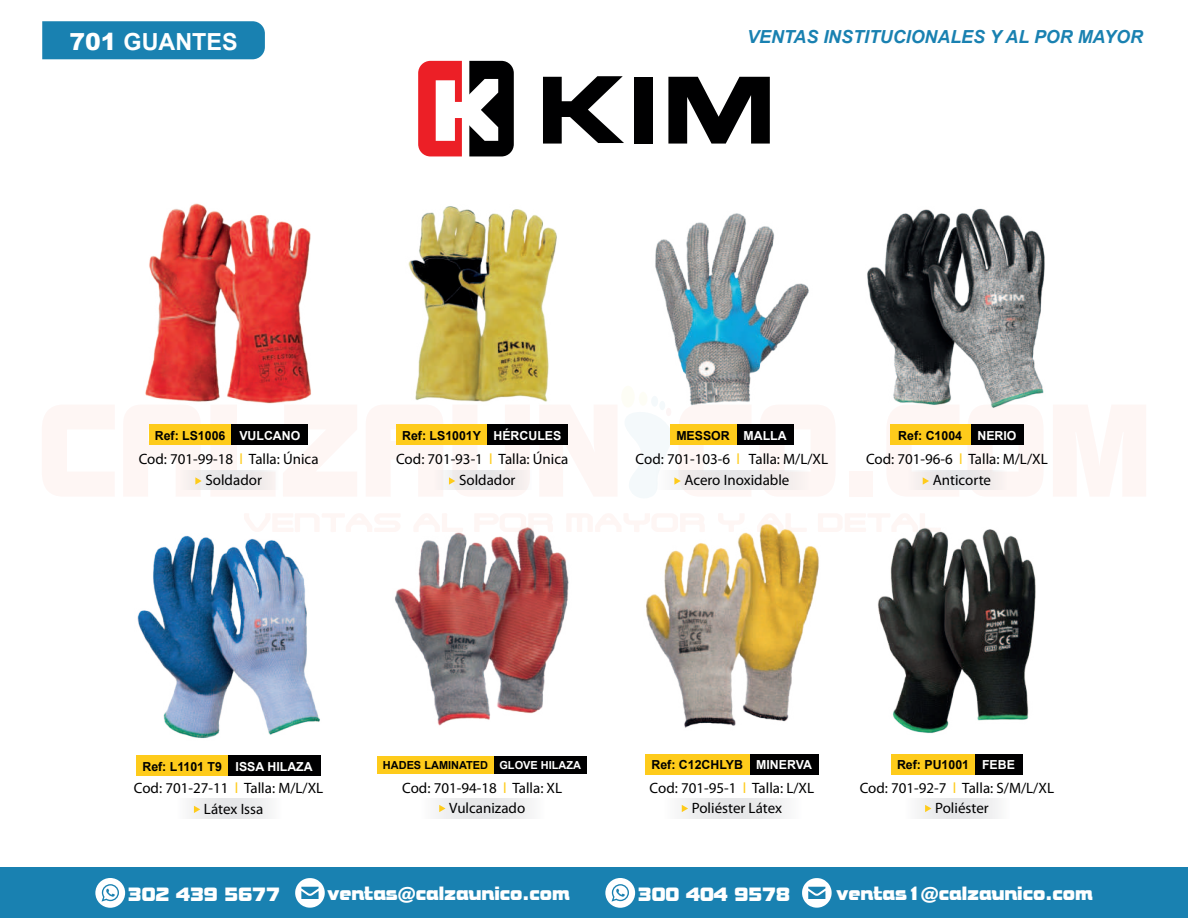
<style>
.page{position:relative;width:1188px;height:918px;background:#fff}
.page>*{position:absolute;margin:0;border:0;box-sizing:border-box;transform-origin:0 0}
.t1{font:700 23.55px "Arial";color:#fff}
.t2{font:18px "Bolt Bold IT Cby BT";color:#fff}
.t3{font:italic 700 18px "Arial";color:#1981b1}
.t4{font:15px/21.5px "Myriad Pro";color:#000001}
.t5{font:700 12.45px "Arial";color:#000001}
.t6{font:700 11.1px "Arial";color:#000001}
.s1{font-weight:900}
.s2{color:#fff}
.s3{color:#fecb1b}
</style>
<div class="page">
<div style="left:42px;top:21px;width:223px;height:38px;background:#1981b1"></div>
<div style="left:0;top:868px;width:1188px;height:50px;background:#1981b1"></div>
<svg style="left:42px;top:405px;width:72px;height:91px"></svg>
<svg style="left:210px;top:405px;width:66px;height:91px"></svg>
<svg style="left:283px;top:405px;width:74px;height:91px"></svg>
<svg style="left:366px;top:405px;width:77px;height:91px"></svg>
<svg style="left:759px;top:405px;width:76px;height:91px"></svg>
<div style="left:849px;top:471px;width:24px;height:26px;background:#fef6f4"></div>
<svg style="left:967px;top:410px;width:76px;height:86px"></svg>
<svg style="left:1053px;top:405px;width:93px;height:91px"></svg>
<div style="left:621px;top:386px;width:14px;height:22px;background:#fdfdf5;border-radius:50%"></div>
<div style="left:639px;top:392px;width:8px;height:14px;background:#fdfdf5;border-radius:50%"></div>
<div style="left:651px;top:396px;width:7px;height:11px;background:#f6fafc;border-radius:50%"></div>
<svg style="left:719px;top:514px;width:25px;height:9px"></svg>
<svg style="left:475px;top:514px;width:77px;height:11px"></svg>
<svg style="left:760px;top:514px;width:30px;height:9px"></svg>
<svg style="left:818px;top:514px;width:108px;height:18px"></svg>
<svg style="left:567px;top:514px;width:137px;height:18px"></svg>
<svg style="left:244px;top:514px;width:156px;height:18px"></svg>
<svg style="left:415px;top:514px;width:32px;height:11px"></svg>
<svg style="left:802px;top:878px;width:30px;height:30px"></svg>
<svg style="left:605px;top:878px;width:30px;height:30px"></svg>
<svg style="left:295px;top:878px;width:30px;height:30px"></svg>
<svg style="left:95px;top:878px;width:30px;height:30px"></svg>
<div style="left:634px;top:77px;width:18px;height:67px;background:#000001"></div>
<svg style="left:668px;top:77px;width:102px;height:67px"></svg>
<svg style="left:543px;top:76px;width:81px;height:68px"></svg>
<svg style="left:418px;top:61px;width:96px;height:95px"></svg>
<div style="left:907px;top:470px;width:99px;height:20px;background:linear-gradient(to bottom,#edeaea,#edeaea)"></div>
<div style="left:149px;top:425px;width:82px;height:20px;background:#fecb1b"></div>
<div style="left:231px;top:425px;width:77px;height:20px;background:#000001"></div>
<div style="left:487px;top:425px;width:81px;height:20px;background:#000001"></div>
<div style="left:396px;top:425px;width:91px;height:20px;background:#fecb1b"></div>
<div style="left:736px;top:425px;width:58px;height:20px;background:#000001"></div>
<div style="left:228px;top:756px;width:93px;height:20px;background:#000001"></div>
<div style="left:137px;top:756px;width:91px;height:20px;background:#fecb1b"></div>
<svg style="left:887px;top:410px;width:73px;height:86px"></svg>
<div style="left:176px;top:799px;width:105px;height:19px;background:linear-gradient(to right,#eff0f0,#ededef)"></div>
<svg style="left:194px;top:806px;width:6px;height:7px"></svg>
<div style="left:179px;top:470px;width:99px;height:20px;background:linear-gradient(to bottom,#ece9ea,#ece9ea)"></div>
<svg style="left:124px;top:405px;width:78px;height:91px"></svg>
<div style="left:433px;top:470px;width:99px;height:20px;background:#f7f3f2"></div>
<svg style="left:449px;top:407px;width:81px;height:89px"></svg>
<div style="left:655px;top:470px;width:154px;height:20px;background:#efebeb"></div>
<svg style="left:539px;top:405px;width:213px;height:93px"></svg>
<div style="left:970px;top:425px;width:54px;height:20px;background:#000001"></div>
<div style="left:890px;top:425px;width:80px;height:20px;background:#fecb1b"></div>
<img style="left:145px;top:203px;width:166px;height:201px">
<img style="left:406px;top:206px;width:153px;height:201px">
<img style="left:652px;top:213px;width:160px;height:195px">
<img style="left:867px;top:208px;width:178px;height:202px">
<img style="left:137px;top:535px;width:183px;height:204px">
<svg style="left:436px;top:799px;width:94px;height:19px;fill:#eaeaec"></svg>
<div style="left:749px;top:754px;width:70px;height:20px;background:#000001"></div>
<div style="left:645px;top:754px;width:104px;height:20px;background:#fecb1b"></div>
<svg style="left:439px;top:805px;width:7px;height:7px"></svg>
<svg style="left:681px;top:799px;width:104px;height:19px;fill:#eaeaec"></svg>
<svg style="left:682px;top:805px;width:6px;height:7px"></svg>
<svg style="left:918px;top:799px;width:80px;height:19px"></svg>
<svg style="left:925px;top:805px;width:6px;height:7px"></svg>
<div style="left:494px;top:756px;width:93px;height:18px;background:#000001"></div>
<div style="left:378px;top:756px;width:116px;height:18px;background:#fecb1b"></div>
<div style="left:975px;top:754px;width:47px;height:20px;background:#000001"></div>
<div style="left:892px;top:754px;width:83px;height:20px;background:#fecb1b"></div>
<img style="left:643px;top:523px;width:178px;height:205px">
<img style="left:393px;top:525px;width:179px;height:201px">
<img style="left:877px;top:528px;width:159px;height:205px">
<h1 class="t1" style="left:69px;top:28px;width:170px"><span class="s1">701</span> GUANTES</h1>
<p class="t3" style="left:747px;top:27px;width:397px">VENTAS INSTITUCIONALES Y AL POR MAYOR</p>
<p class="t5" style="left:155px;top:428px;width:147px">Ref: LS1006 <span class="s2">VULCANO</span></p>
<p class="t5" style="left:402px;top:428px;width:161px">Ref: LS1001Y <span class="s2">H…RCULES</span></p>
<p class="t5" style="left:676px;top:428px;width:112px">MESSOR <span class="s2">MALLA</span></p>
<p class="t5" style="left:898px;top:428px;width:120px">Ref: C1004 <span class="s2">NERIO</span></p>
<p class="t4" style="left:139px;top:449px;width:181px">Cod: 701-99-18 <span class="s3">l</span> Talla: Única</p>
<p class="t4" style="left:205px;top:470px;width:58px">Soldador</p>
<p class="t4" style="left:459px;top:449px;width:111px;text-indent:-63px">Cod: 701-93-1 <span class="s3">l</span> Talla: Única<br>Soldador</p>
<p class="t4" style="left:636px;top:449px;width:194px">Cod: 701-103-6 <span class="s3">l</span> Talla: M/L/XL</p>
<p class="t4" style="left:684px;top:470px;width:107px">Acero Inoxidable</p>
<p class="t4" style="left:933px;top:449px;width:117px;text-indent:-67px">Cod: 701-96-6 <span class="s3">l</span> Talla: M/L/XL<br>Anticorte</p>
<p class="t5" style="left:142px;top:759px;width:172px">Ref: L1101 T9 <span class="s2">ISSA HILAZA</span></p>
<p class="t4" style="left:204px;top:778px;width:121px;line-height:20.7px;text-indent:-70px">Cod: 701-27-11 <span class="s3">l</span> Talla: M/L/XL<br>Látex Issa</p>
<p class="t6" style="left:383px;top:759px;width:200px">HADES LAMINATED <span class="s2">GLOVE HILAZA</span></p>
<p class="t5" style="left:897px;top:758px;width:119px">Ref: PU1001 <span class="s2">FEBE</span></p>
<p class="t5" style="left:651px;top:758px;width:162px">Ref: C12CHLYB <span class="s2">MINERVA</span></p>
<p class="t4" style="left:449px;top:779px;width:115px;line-height:19.8px;text-indent:-47px">Cod: 701-94-18 <span class="s3">l</span> Talla: XL<br>Vulcanizado</p>
<p class="t4" style="left:650px;top:778px;width:166px">Cod: 701-95-1 <span class="s3">l</span> Talla: L/XL</p>
<p class="t4" style="left:860px;top:778px;width:196px">Cod: 701-92-7 <span class="s3">l</span> Talla: S/M/L/XL</p>
<p class="t4" style="left:692px;top:798px;width:92px">Poliéster Látex</p>
<p class="t4" style="left:935px;top:798px;width:55px">Poliéster</p>
<p class="t2" style="left:128px;top:887px;width:154px">302 439 5677</p>
<p class="t2" style="left:327px;top:887px;width:244px">ventas@calzaunico.com</p>
<p class="t2" style="left:638px;top:887px;width:154px">300 404 9578</p>
<p class="t2" style="left:837px;top:887px;width:257px">ventas1@calzaunico.com</p>
</div>
